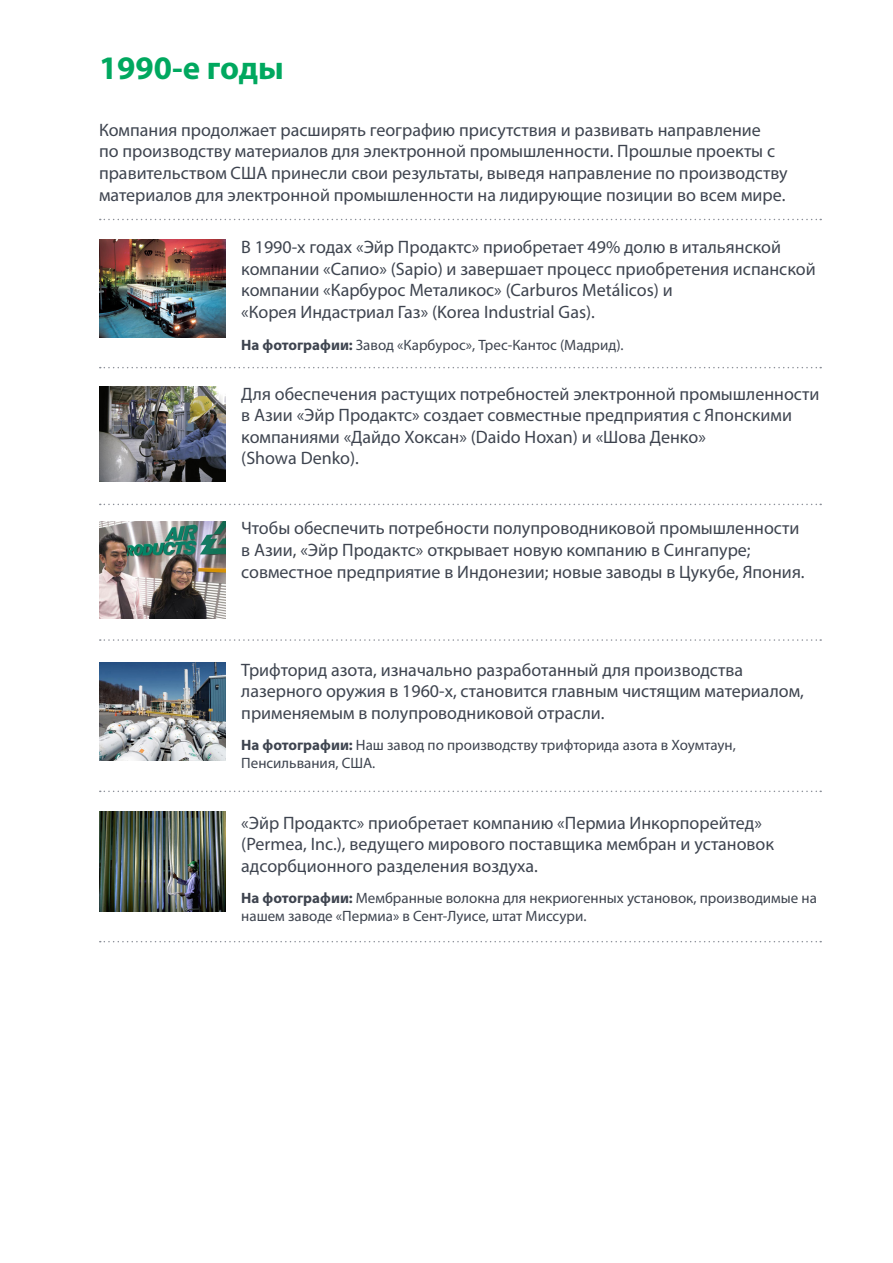
<style>
.page{position:relative;width:893px;height:1263px;background:#fff}
.page>*{position:absolute;margin:0;border:0;box-sizing:border-box;transform-origin:0 0}
.t1{font:700 33px "Myriad Pro";color:#00a85f}
.t2{font:18px/21.6px "Myriad Pro";color:#3e444f}
.t3{font:15px/18px "Myriad Pro";color:#3e444f}
.s1{font-weight:700}
</style>
<div class="page">
<svg style="left:100px;top:219px;width:721px;height:1px"></svg>
<svg style="left:100px;top:367px;width:721px;height:1px"></svg>
<svg style="left:100px;top:504px;width:721px;height:1px"></svg>
<svg style="left:100px;top:639px;width:721px;height:2px"></svg>
<svg style="left:100px;top:791px;width:721px;height:1px"></svg>
<svg style="left:100px;top:941px;width:721px;height:1px"></svg>
<img style="left:99px;top:239px;width:127px;height:99px">
<img style="left:99px;top:387px;width:127px;height:95px">
<img style="left:99px;top:522px;width:127px;height:96px">
<img style="left:99px;top:662px;width:127px;height:98px">
<img style="left:99px;top:812px;width:127px;height:100px">
<h1 class="t1" style="left:99px;top:46px;width:186px">1990-е годы</h1>
<p class="t2" style="left:99px;top:119px;width:690px">Компания продолжает расширять географию присутствия и развивать направление<br>по производству материалов для электронной промышленности. Прошлые проекты с правительством США принесли свои результаты, выведя направление по производству материалов для электронной промышленности на лидирующие позиции во всем мире.</p>
<p class="t2" style="left:241px;top:236px;width:576px">В 1990-х годах «Эйр Продактс» приобретает 49% долю в итальянской компании «Сапио» (Sapio) и завершает процесс приобретения испанской компании «Карбурос Металикос» (Carburos Metálicos) и<br>«Корея Индастриал Газ» (Korea Industrial Gas).</p>
<p class="t3" style="left:241px;top:335px;width:384px"><span class="s1">На фотографии:</span> Завод «Карбурос», Трес-Кантос (Мадрид).</p>
<p class="t2" style="left:241px;top:382px;width:580px">Для обеспечения растущих потребностей электронной промышленности в Азии «Эйр Продактс» создает совместные предприятия с Японскими компаниями «Дайдо Хоксан» (Daido Hoxan) и «Шова Денко»<br>(Showa Denko).</p>
<p class="t2" style="left:241px;top:517px;width:565px">Чтобы обеспечить потребности полупроводниковой промышленности в Азии, «Эйр Продактс» открывает новую компанию в Сингапуре; совместное предприятие в Индонезии; новые заводы в Цукубе, Япония.</p>
<p class="t2" style="left:241px;top:659px;width:564px">Трифторид азота, изначально разработанный для производства лазерного оружия в 1960-х, становится главным чистящим материалом, применяемым в полупроводниковой отрасли.</p>
<p class="t3" style="left:241px;top:736px;width:496px"><span class="s1">На фотографии:</span> Наш завод по производству трифторида азота в Хоумтаун,<br>Пенсильвания, США.</p>
<p class="t2" style="left:241px;top:812px;width:534px">«Эйр Продактс» приобретает компанию «Пермиа Инкорпорейтед» (Permea, Inc.), ведущего мирового поставщика мембран и установок адсорбционного разделения воздуха.</p>
<p class="t3" style="left:241px;top:889px;width:577px"><span class="s1">На фотографии:</span> Мембранные волокна для некриогенных установок, производимые на нашем заводе «Пермиа» в Сент-Луисе, штат Миссури.</p>
</div>
